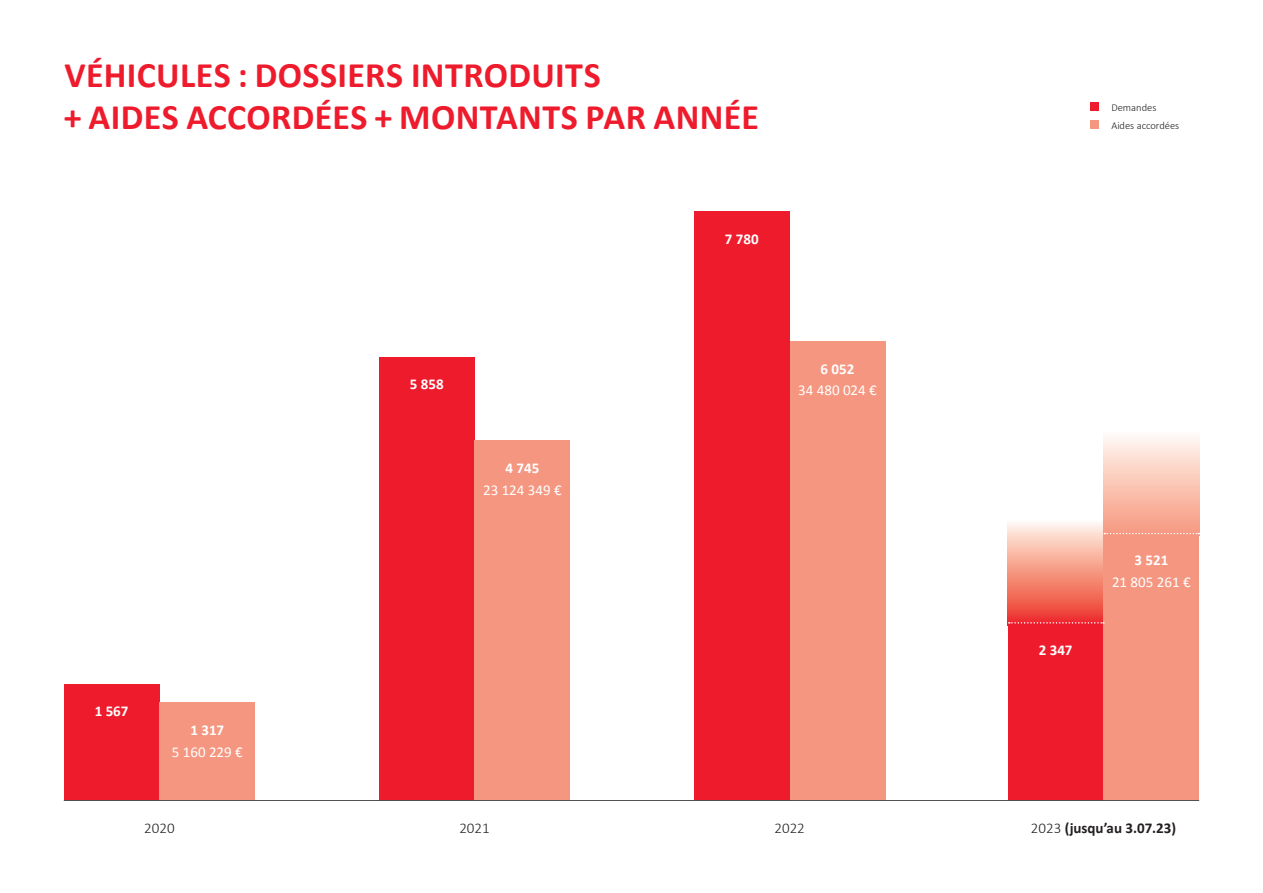
<style>
.page{position:relative;width:1263px;height:893px;background:#fff}
.page>*{position:absolute;margin:0;border:0;box-sizing:border-box;transform-origin:0 0}
.t1{font:700 36px/42px "Calibri";letter-spacing:.01em;color:#ee1b2c}
.t2{font:15px "Calibri";color:#fff}
.t3{font:700 15px "Calibri";color:#fff}
.t4{font:700 15px "Calibri";color:#231f20}
.t5{font:300 15px "Calibri";color:#231f20}
.t6{font:300 10.5px/17.5px "Calibri";color:#231f20}
.s1{font-weight:300}
</style>
<div class="page">
<div style="left:1008px;top:519px;width:95px;height:106px;background:linear-gradient(to bottom,#fffeee,#ed3021)"></div>
<div style="left:1103px;top:429px;width:96px;height:107px;background:linear-gradient(to bottom,#fffdf9,#f6967b)"></div>
<div style="left:1090px;top:103px;width:8px;height:8px;background:#ee1b2c"></div>
<div style="left:1090px;top:120px;width:8px;height:9px;background:#f59680"></div>
<div style="left:64px;top:684px;width:95px;height:116px;background:#ee1b2c"></div>
<div style="left:159px;top:702px;width:96px;height:98px;background:#f59680"></div>
<div style="left:379px;top:357px;width:96px;height:443px;background:#ee1b2c"></div>
<div style="left:475px;top:440px;width:95px;height:360px;background:#f59680"></div>
<div style="left:694px;top:211px;width:96px;height:589px;background:#ee1b2c"></div>
<div style="left:790px;top:341px;width:95px;height:459px;background:#f59680"></div>
<div style="left:1008px;top:623px;width:95px;height:177px;background:#ee1b2c"></div>
<div style="left:1103px;top:533px;width:96px;height:267px;background:#f59680"></div>
<hr style="left:64px;top:800px;width:1135px;height:1px;background:#505255">
<svg style="left:1009px;top:622px;width:95px;height:2px"></svg>
<svg style="left:1104px;top:533px;width:95px;height:1px"></svg>
<p class="t1" style="left:64px;top:52px;width:697px">VÉHICULES : DOSSIERS INTRODUITS<br>+ AIDES ACCORDÉES + MONTANTS PAR ANNÉE</p>
<p class="t3" style="left:725px;top:228px;width:35px">7 780</p>
<p class="t3" style="left:410px;top:374px;width:35px">5 858</p>
<p class="t3" style="left:505px;top:457px;width:35px">4 745</p>
<p class="t2" style="left:483px;top:479px;width:80px">23 124 349 €</p>
<p class="t3" style="left:821px;top:358px;width:35px">6 052</p>
<p class="t2" style="left:798px;top:380px;width:80px">34 480 024 €</p>
<p class="t3" style="left:95px;top:700px;width:35px">1 567</p>
<p class="t3" style="left:190px;top:719px;width:35px">1 317</p>
<p class="t2" style="left:172px;top:741px;width:73px">5 160 229 €</p>
<p class="t6" style="left:1111px;top:99px;width:69px">Demandes<br>Aides accordées</p>
<p class="t3" style="left:1039px;top:639px;width:35px">2 347</p>
<p class="t3" style="left:1134px;top:550px;width:35px">3 521</p>
<p class="t2" style="left:1112px;top:572px;width:80px">21 805 261 €</p>
<p class="t5" style="left:144px;top:818px;width:32px">2020</p>
<p class="t5" style="left:459px;top:818px;width:32px">2021</p>
<p class="t5" style="left:774px;top:818px;width:32px">2022</p>
<p class="t4" style="left:1031px;top:817px;width:147px"><span class="s1">2023</span> (jusqu’au 3.07.23)</p>
</div>
